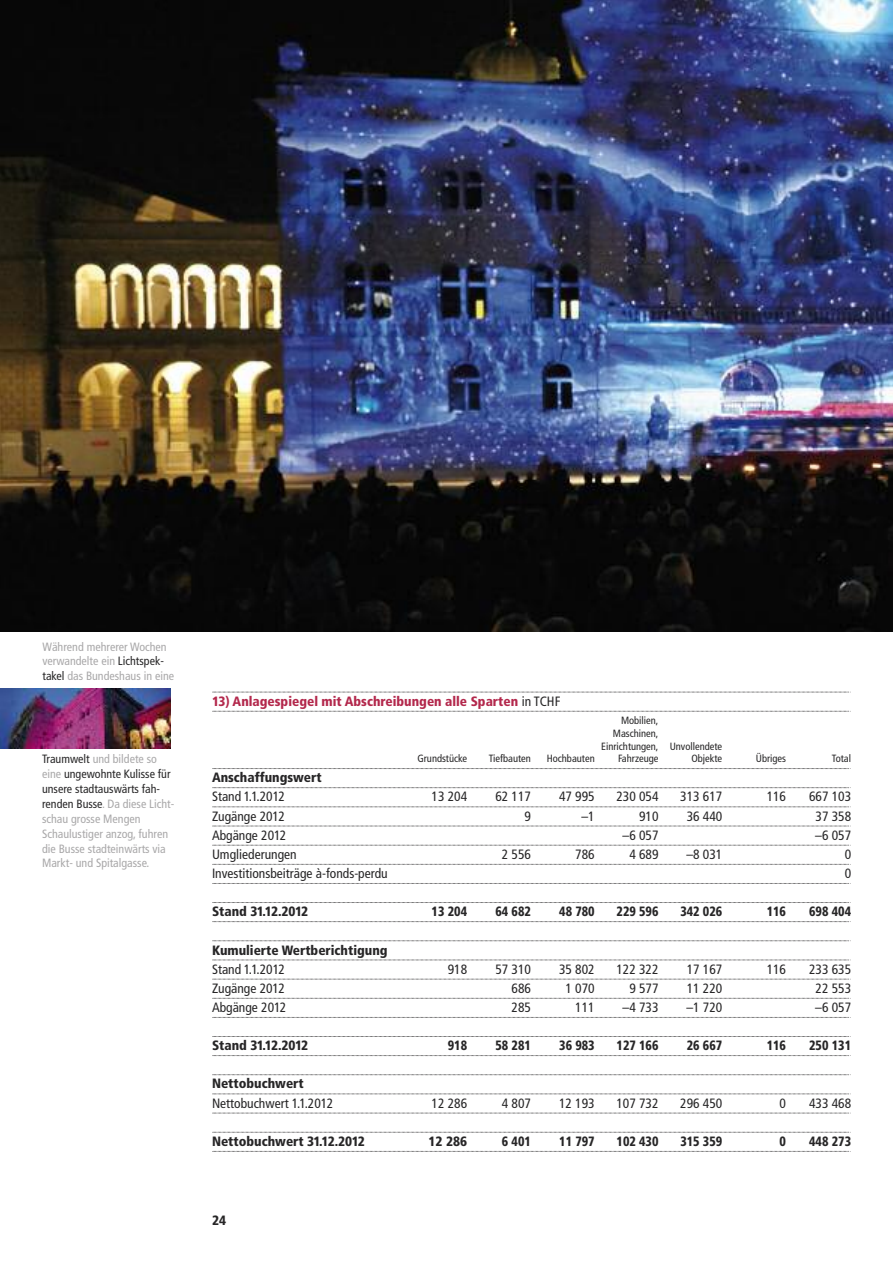
<style>
.page{position:relative;width:893px;height:1263px;background:#fff}
.page>*{position:absolute;margin:0;border:0;box-sizing:border-box;transform-origin:0 0}
.t1{font:condensed 13.5px "Frutiger";color:#272627}
.t2{font:900 condensed 13.5px "Frutiger";color:#272627}
.t3{font:900 condensed 13.5px "Frutiger";color:#272627;scale:.92 1}
.t4{font:900 condensed 13.5px "Frutiger";color:#b3284c}
.t5{font:condensed 12px/14.9px "Frutiger";color:#a9a8a9}
.t6{font:condensed 10.5px "Frutiger";color:#272627}
.s1{color:#272627}
.s2{font-weight:400;color:#272627}
</style>
<div class="page">
<img style="left:0;top:0;width:893px;height:631px">
<img style="left:0;top:688px;width:170px;height:60px">
<svg style="left:213px;top:692px;width:638px;height:1px"></svg>
<svg style="left:213px;top:711px;width:638px;height:1px"></svg>
<svg style="left:213px;top:768px;width:638px;height:1px"></svg>
<svg style="left:213px;top:787px;width:638px;height:1px"></svg>
<svg style="left:213px;top:806px;width:638px;height:1px"></svg>
<svg style="left:213px;top:826px;width:638px;height:1px"></svg>
<svg style="left:213px;top:845px;width:638px;height:1px"></svg>
<svg style="left:213px;top:864px;width:638px;height:1px"></svg>
<svg style="left:213px;top:883px;width:638px;height:1px"></svg>
<svg style="left:213px;top:902px;width:638px;height:1px"></svg>
<svg style="left:213px;top:921px;width:638px;height:1px"></svg>
<svg style="left:213px;top:940px;width:638px;height:1px"></svg>
<svg style="left:213px;top:960px;width:638px;height:1px"></svg>
<svg style="left:213px;top:979px;width:638px;height:1px"></svg>
<svg style="left:213px;top:998px;width:638px;height:1px"></svg>
<svg style="left:213px;top:1017px;width:638px;height:1px"></svg>
<svg style="left:213px;top:1036px;width:638px;height:1px"></svg>
<svg style="left:213px;top:1055px;width:638px;height:1px"></svg>
<svg style="left:213px;top:1074px;width:638px;height:1px"></svg>
<svg style="left:213px;top:1093px;width:638px;height:1px"></svg>
<svg style="left:213px;top:1113px;width:638px;height:1px"></svg>
<svg style="left:213px;top:1132px;width:638px;height:1px"></svg>
<svg style="left:213px;top:1151px;width:638px;height:1px"></svg>
<p class="t5" style="left:43px;top:640px;width:133px">Während mehrerer Wochen verwandelte ein <span class="s1">Lichtspek&shy;takel</span> das Bundeshaus in eine</p>
<p class="t5" style="left:42px;top:752px;width:134px"><span class="s1">Traumwelt</span> und bildete so eine <span class="s1">ungewohnte Kulisse für unsere stadtauswärts fah&shy;renden Busse</span>. Da diese Licht&shy;schau grosse Mengen<br>Schaulustiger anzog, fuhren die Busse stadteinwärts via<br>Markt- und Spitalgasse.</p>
<p class="t4" style="left:212px;top:696px;width:350px">13) Anlagespiegel mit Abschreibungen alle Sparten <span class="s2">in TCHF</span></p>
<p class="t6" style="left:621px;top:716px;width:39px">Mobilien,</p>
<p class="t6" style="left:613px;top:729px;width:47px">Maschinen,</p>
<p class="t6" style="left:601px;top:742px;width:123px">Einrichtungen, Unvollendete</p>
<p class="t6" style="left:417px;top:754px;width:51px">Grundstücke</p>
<p class="t6" style="left:489px;top:754px;width:43px">Tiefbauten</p>
<p class="t6" style="left:547px;top:754px;width:49px">Hochbauten</p>
<p class="t6" style="left:618px;top:754px;width:42px">Fahrzeuge</p>
<p class="t6" style="left:691px;top:754px;width:32px">Objekte</p>
<p class="t6" style="left:756px;top:754px;width:32px">Übriges</p>
<p class="t6" style="left:832px;top:754px;width:21px">Total</p>
<p class="t2" style="left:212px;top:772px;width:111px">Anschaffungswert</p>
<p class="t1" style="left:212px;top:791px;width:75px">Stand 1.1.2012</p>
<p class="t1" style="left:432px;top:791px;width:37px">13 204</p>
<p class="t1" style="left:495px;top:791px;width:37px">62 117</p>
<p class="t1" style="left:559px;top:791px;width:37px">47 995</p>
<p class="t1" style="left:616px;top:791px;width:44px">230 054</p>
<p class="t1" style="left:680px;top:791px;width:44px">313 617</p>
<p class="t1" style="left:767px;top:791px;width:21px">116</p>
<p class="t1" style="left:809px;top:791px;width:44px">667 103</p>
<p class="t1" style="left:212px;top:810px;width:74px">Zugänge 2012</p>
<p class="t1" style="left:524px;top:810px;width:8px">9</p>
<p class="t1" style="left:581px;top:810px;width:15px">–1</p>
<p class="t1" style="left:639px;top:810px;width:21px">910</p>
<p class="t1" style="left:687px;top:810px;width:37px">36 440</p>
<p class="t1" style="left:815px;top:810px;width:37px">37 358</p>
<p class="t1" style="left:212px;top:829px;width:76px">Abgänge 2012</p>
<p class="t1" style="left:623px;top:829px;width:37px">–6 057</p>
<p class="t1" style="left:815px;top:829px;width:37px">–6 057</p>
<p class="t1" style="left:212px;top:849px;width:86px">Umgliederungen</p>
<p class="t1" style="left:502px;top:849px;width:31px">2 556</p>
<p class="t1" style="left:575px;top:849px;width:21px">786</p>
<p class="t1" style="left:629px;top:849px;width:31px">4 689</p>
<p class="t1" style="left:686px;top:849px;width:37px">–8 031</p>
<p class="t1" style="left:845px;top:849px;width:8px">0</p>
<p class="t1" style="left:212px;top:868px;width:177px">Investitionsbeiträge à-fonds-perdu</p>
<p class="t1" style="left:845px;top:868px;width:8px">0</p>
<p class="t2" style="left:212px;top:906px;width:98px">Stand 31.12.2012</p>
<p class="t3" style="left:432px;top:906px;width:40px">13 204</p>
<p class="t3" style="left:495px;top:906px;width:40px">64 682</p>
<p class="t3" style="left:559px;top:906px;width:40px">48 780</p>
<p class="t3" style="left:616px;top:906px;width:47px">229 596</p>
<p class="t3" style="left:680px;top:906px;width:47px">342 026</p>
<p class="t3" style="left:767px;top:906px;width:23px">116</p>
<p class="t3" style="left:809px;top:906px;width:47px">698 404</p>
<p class="t2" style="left:212px;top:944px;width:177px">Kumulierte Wertberichtigung</p>
<p class="t1" style="left:212px;top:963px;width:75px">Stand 1.1.2012</p>
<p class="t1" style="left:448px;top:963px;width:21px">918</p>
<p class="t1" style="left:495px;top:963px;width:37px">57 310</p>
<p class="t1" style="left:559px;top:963px;width:37px">35 802</p>
<p class="t1" style="left:616px;top:963px;width:44px">122 322</p>
<p class="t1" style="left:687px;top:963px;width:37px">17 167</p>
<p class="t1" style="left:767px;top:963px;width:21px">116</p>
<p class="t1" style="left:809px;top:963px;width:44px">233 635</p>
<p class="t1" style="left:212px;top:983px;width:74px">Zugänge 2012</p>
<p class="t1" style="left:511px;top:983px;width:21px">686</p>
<p class="t1" style="left:566px;top:983px;width:31px">1 070</p>
<p class="t1" style="left:629px;top:983px;width:31px">9 577</p>
<p class="t1" style="left:687px;top:983px;width:37px">11 220</p>
<p class="t1" style="left:815px;top:983px;width:37px">22 553</p>
<p class="t1" style="left:212px;top:1002px;width:76px">Abgänge 2012</p>
<p class="t1" style="left:511px;top:1002px;width:21px">285</p>
<p class="t1" style="left:575px;top:1002px;width:21px">111</p>
<p class="t1" style="left:623px;top:1002px;width:37px">–4 733</p>
<p class="t1" style="left:686px;top:1002px;width:37px">–1 720</p>
<p class="t1" style="left:815px;top:1002px;width:37px">–6 057</p>
<p class="t2" style="left:212px;top:1040px;width:98px">Stand 31.12.2012</p>
<p class="t3" style="left:448px;top:1040px;width:23px">918</p>
<p class="t3" style="left:495px;top:1040px;width:40px">58 281</p>
<p class="t3" style="left:559px;top:1040px;width:40px">36 983</p>
<p class="t3" style="left:616px;top:1040px;width:47px">127 166</p>
<p class="t3" style="left:687px;top:1040px;width:40px">26 667</p>
<p class="t3" style="left:767px;top:1040px;width:23px">116</p>
<p class="t3" style="left:809px;top:1040px;width:47px">250 131</p>
<p class="t2" style="left:212px;top:1078px;width:93px">Nettobuchwert</p>
<p class="t1" style="left:212px;top:1097px;width:123px">Nettobuchwert 1.1.2012</p>
<p class="t1" style="left:432px;top:1097px;width:37px">12 286</p>
<p class="t1" style="left:502px;top:1097px;width:31px">4 807</p>
<p class="t1" style="left:559px;top:1097px;width:37px">12 193</p>
<p class="t1" style="left:616px;top:1097px;width:44px">107 732</p>
<p class="t1" style="left:680px;top:1097px;width:44px">296 450</p>
<p class="t1" style="left:780px;top:1097px;width:8px">0</p>
<p class="t1" style="left:809px;top:1097px;width:44px">433 468</p>
<p class="t2" style="left:212px;top:1136px;width:154px">Nettobuchwert 31.12.2012</p>
<p class="t2" style="left:429px;top:1136px;width:40px">12 286</p>
<p class="t3" style="left:502px;top:1136px;width:33px">6 401</p>
<p class="t3" style="left:559px;top:1136px;width:40px">11 797</p>
<p class="t3" style="left:616px;top:1136px;width:47px">102 430</p>
<p class="t3" style="left:680px;top:1136px;width:47px">315 359</p>
<p class="t3" style="left:780px;top:1136px;width:9px">0</p>
<p class="t3" style="left:809px;top:1136px;width:47px">448 273</p>
<p class="t2" style="left:212px;top:1214px;width:16px">24</p>
</div>
